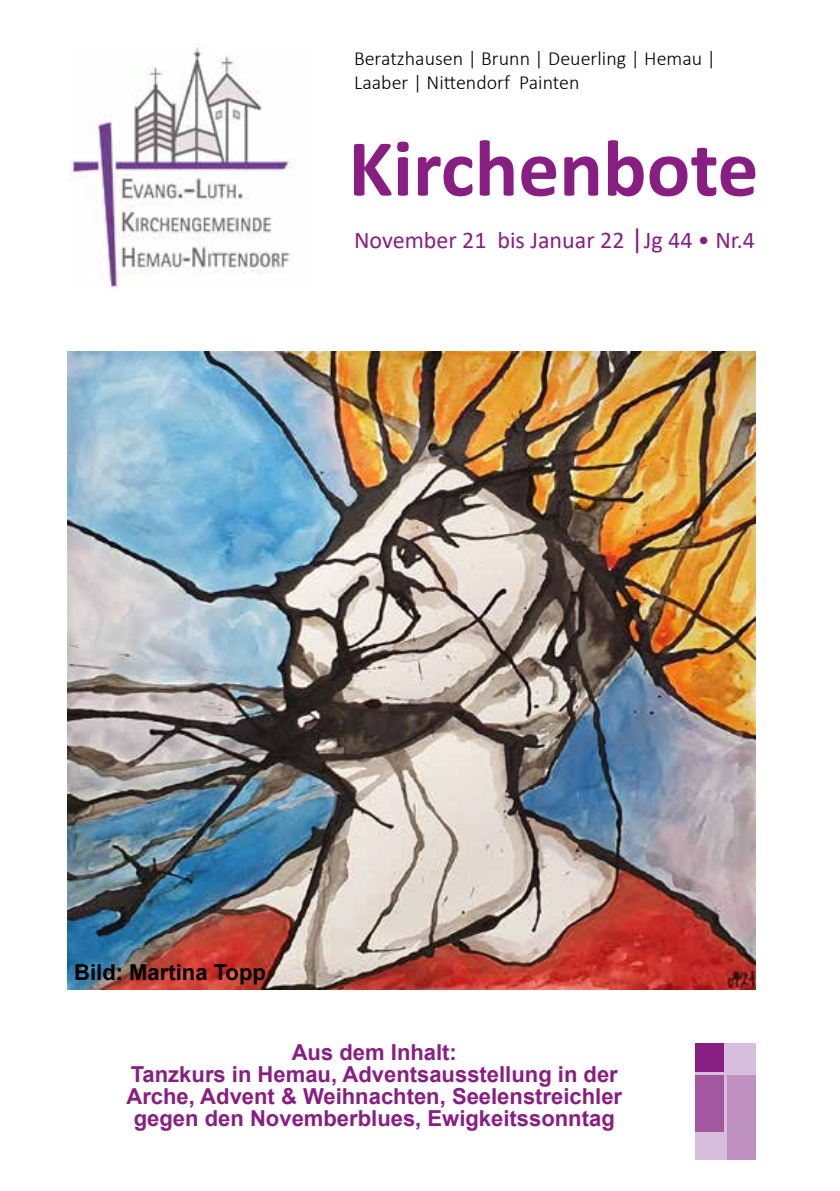
<style>
.page{position:relative;width:840px;height:1191px;background:#fff}
.page>*{position:absolute;margin:0;border:0;box-sizing:border-box;transform-origin:0 0}
.t1{font:24px "Calibri";color:#891e82}
.t2{font:700 22px/22px "Arial";color:#891e82;text-align:center}
.t3{font:700 22px "Arial";color:#000}
.t4{font:300 20px/24px "Calibri";color:#000}
.s1{font-size:28px}
</style>
<div class="page">
<div style="left:694px;top:1043px;width:61px;height:117px;background:#d7bedd"></div>
<div style="left:694px;top:1043px;width:29px;height:28px;background:#891e82"></div>
<div style="left:694px;top:1075px;width:29px;height:57px;background:#a3579e"></div>
<div style="left:726px;top:1075px;width:29px;height:85px;background:#bf91c1"></div>
<svg style="left:354px;top:140px;width:401px;height:56px"></svg>
<img style="left:68px;top:351px;width:687px;height:638px">
<img style="left:68px;top:47px;width:228px;height:241px">
<p class="t4" style="left:354px;top:46px;width:363px">Beratzhausen | Brunn | Deuerling | Hemau |<br>Laaber | Nittendorf Painten</p>
<p class="t1" style="left:354px;top:223px;width:402px">November 21 bis Januar 22 <span class="s1">|</span>Jg 44 • Nr.4</p>
<p class="t3" style="left:74px;top:956px;width:193px">Bild: Martina Topp</p>
<p class="t2" style="left:126px;top:1041px;width:497px">Aus dem Inhalt:<br>Tanzkurs in Hemau, Adventsausstellung in der Arche, Advent &amp; Weihnachten, Seelenstreichler gegen den Novemberblues, Ewigkeitssonntag</p>
</div>
